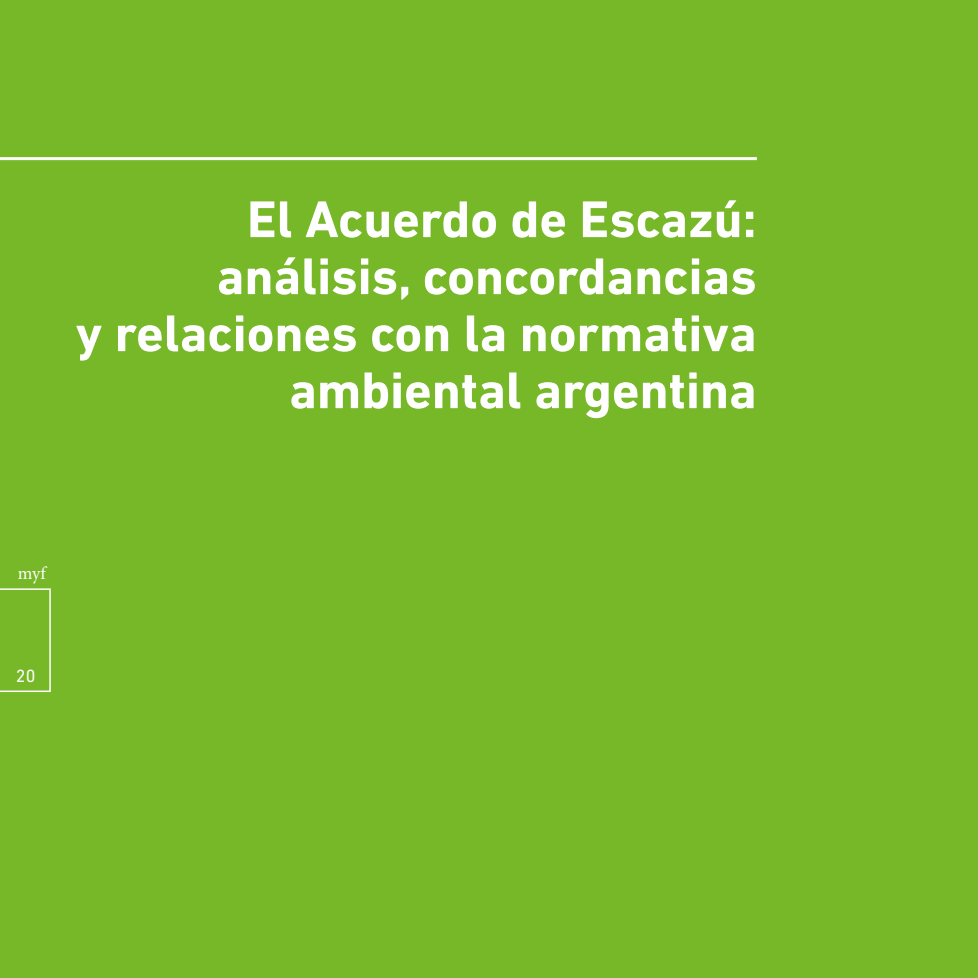
<style>
.page{position:relative;width:978px;height:978px;background:#76b828}
.page>*{position:absolute;margin:0;border:0;box-sizing:border-box;transform-origin:0 0}
.t1{font:700 52.5px/57px "DIN Next LT Pro";color:#fff;text-align:right}
.t2{font:18px "Minion Pro";color:#fff}
.t3{font:18px "DIN Next LT Pro";color:#fff}
</style>
<div class="page">
<hr style="left:0;top:157px;width:757px;height:3px;background:#fff">
<svg style="left:0;top:588px;width:51px;height:104px"></svg>
<p class="t1" style="left:76px;top:191px;width:683px">El Acuerdo de Escazú: análisis, concordancias<br>y relaciones con la normativa ambiental argentina</p>
<p class="t2" style="left:18px;top:561px;width:29px">myf</p>
<p class="t3" style="left:16px;top:666px;width:21px">20</p>
</div>
